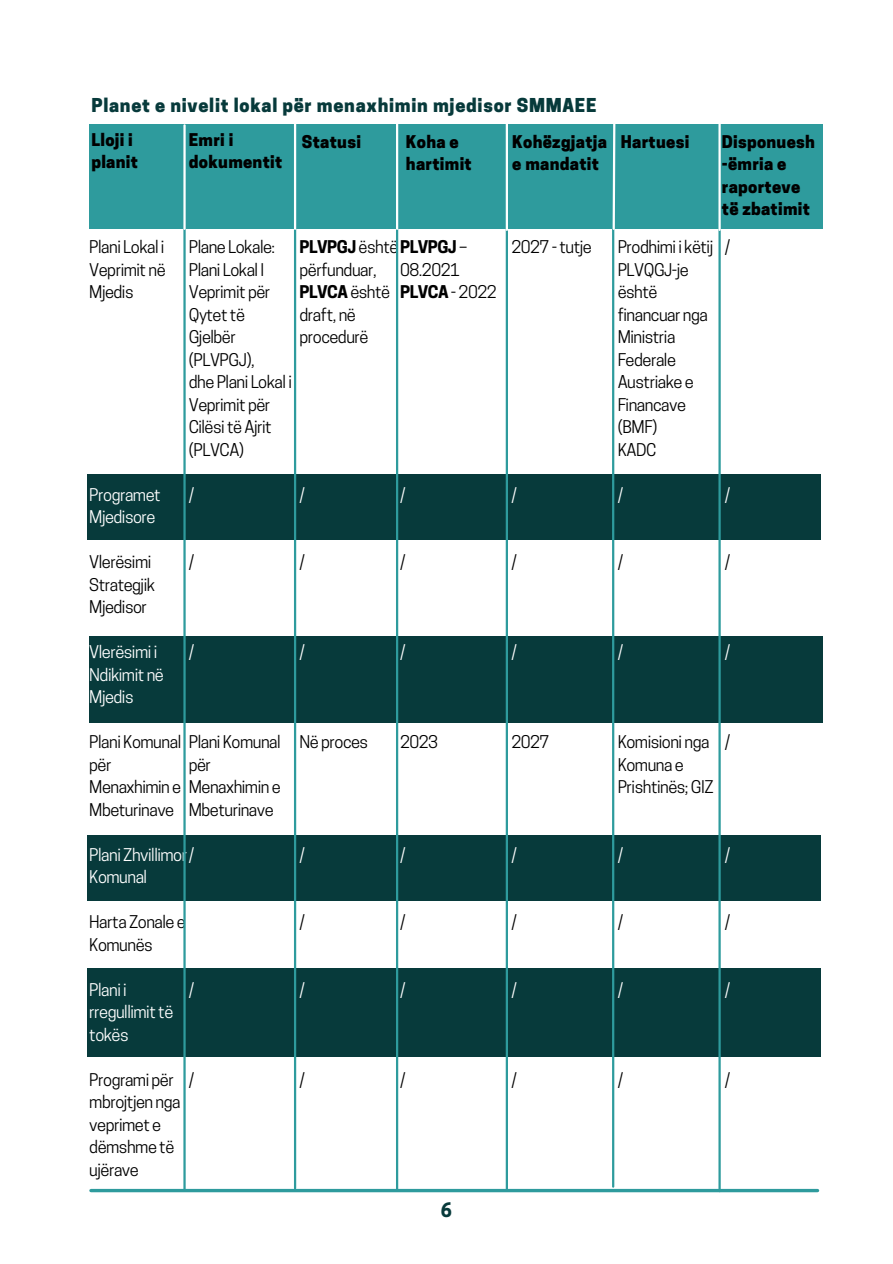
<style>
.page{position:relative;width:893px;height:1264px;background:#fff}
.page>*{position:absolute;margin:0;border:0;box-sizing:border-box;transform-origin:0 0}
.t1{font:700 18.75px "Cooper Hewitt";color:#073a3b}
.t2{font:800 18px "Cooper Hewitt";letter-spacing:.04em;color:#073a3b}
.t3{font:16.5px/22.5px "Cooper Hewitt";letter-spacing:-.03em;color:#000}
.t4{font:16.5px/22.5px "Cooper Hewitt";letter-spacing:-.03em;color:#fff}
.t5{font:800 16.5px/22.5px "Cooper Hewitt";letter-spacing:.015em;color:#000}
.t6{font:700 16.5px "Cooper Hewitt";letter-spacing:-.03em;color:#000}
.s1{font-weight:700}
.s2{font-weight:400}
</style>
<div class="page">
<svg style="left:91px;top:1188px;width:726px;height:4px;background:#5cb0b2"></svg>
<div style="left:89px;top:124px;width:733px;height:105px;background:#2e9b9d"></div>
<div style="left:87px;top:474px;width:733px;height:65px;background:#073a3b"></div>
<div style="left:87px;top:968px;width:733px;height:89px;background:#073a3b"></div>
<div style="left:89px;top:636px;width:733px;height:87px;background:#073a3b"></div>
<div style="left:87px;top:835px;width:733px;height:66px;background:#073a3b"></div>
<hr style="left:183px;top:182px;width:3px;height:1008px;background:#2e9b9d">
<hr style="left:294px;top:183px;width:2px;height:1005px;background:#2e9b9d">
<hr style="left:396px;top:185px;width:2px;height:1004px;background:#2e9b9d">
<hr style="left:505px;top:188px;width:3px;height:1000px;background:#2e9b9d">
<hr style="left:612px;top:188px;width:2px;height:998px;background:#2e9b9d">
<hr style="left:505px;top:118px;width:3px;height:112px;background:#fff">
<hr style="left:396px;top:118px;width:2px;height:111px;background:#fff">
<hr style="left:294px;top:119px;width:2px;height:110px;background:#fff">
<hr style="left:183px;top:125px;width:3px;height:104px;background:#fff">
<svg style="left:612px;top:124px;width:4px;height:107px"></svg>
<hr style="left:718px;top:192px;width:2px;height:999px;background:#2e9b9d">
<hr style="left:718px;top:120px;width:2px;height:110px;background:#fff">
<p class="t2" style="left:91px;top:98px;width:506px">Planet e nivelit lokal për menaxhimin mjedisor SMMAEE</p>
<p class="t5" style="left:91px;top:131px;width:48px">Lloji i planit</p>
<p class="t5" style="left:189px;top:131px;width:95px">Emri i dokumentit</p>
<p class="t5" style="left:302px;top:132px;width:61px">Statusi</p>
<p class="t5" style="left:406px;top:132px;width:67px">Koha e hartimit</p>
<p class="t5" style="left:512px;top:132px;width:96px">Kohëzgjatja e mandatit</p>
<p class="t5" style="left:620px;top:132px;width:70px">Hartuesi</p>
<p class="t5" style="left:721px;top:132px;width:95px">Disponuesh -ëmria e raporteve të zbatimit</p>
<p class="t3" style="left:89px;top:238px;width:78px;text-align:justify">Plani Lokal i Veprimit në Mjedis</p>
<p class="t3" style="left:189px;top:238px;width:88px">Plane Lokale:</p>
<p class="t3" style="left:189px;top:260px;width:83px">Plani Lokal I<br>Veprimit për<br>Qytet të<br>Gjelbër (PLVPGJ),</p>
<p class="t3" style="left:189px;top:373px;width:105px">dhe Plani Lokal i<br>Veprimit për<br>Cilësi të Ajrit (PLVCA)</p>
<p class="t4" style="left:189px;top:485px;width:7px">/</p>
<p class="t4" style="left:89px;top:485px;width:73px">Programet<br>Mjedisore</p>
<p class="t3" style="left:89px;top:553px;width:67px">Vlerësimi<br>Strategjik<br>Mjedisor</p>
<p class="t4" style="left:89px;top:643px;width:76px">Vlerësimi i<br>Ndikimit në<br>Mjedis</p>
<p class="t3" style="left:89px;top:733px;width:93px">Plani Komunal për<br>Menaxhimin e<br>Mbeturinave</p>
<p class="t4" style="left:89px;top:845px;width:106px">Plani Zhvillimor/<br>Komunal</p>
<p class="t3" style="left:89px;top:912px;width:98px">Harta Zonale e<br>Komunës</p>
<p class="t4" style="left:89px;top:980px;width:85px">Plani i rregullimit të tokës</p>
<p class="t3" style="left:89px;top:1070px;width:93px">Programi për mbrojtjen nga veprimet e dëmshme të ujërave</p>
<p class="t3" style="left:189px;top:553px;width:7px">/</p>
<p class="t4" style="left:189px;top:643px;width:7px">/</p>
<p class="t3" style="left:189px;top:733px;width:93px">Plani Komunal për<br>Menaxhimin e<br>Mbeturinave</p>
<p class="t4" style="left:189px;top:980px;width:7px">/</p>
<p class="t3" style="left:189px;top:1070px;width:7px">/</p>
<p class="t3" style="left:299px;top:238px;width:169px"><span class="s1">PLVPGJ</span> është<span class="s1">PLVPGJ</span> – përfunduar,</p>
<p class="t3" style="left:299px;top:283px;width:92px"><span class="s1">PLVCA</span> është draft, në procedurë</p>
<p class="t3" style="left:400px;top:260px;width:61px">08.2021</p>
<p class="t6" style="left:400px;top:286px;width:98px">PLVCA <span class="s2">- 2022</span></p>
<p class="t4" style="left:299px;top:485px;width:7px">/</p>
<p class="t4" style="left:400px;top:485px;width:7px">/</p>
<p class="t3" style="left:299px;top:553px;width:7px">/</p>
<p class="t3" style="left:400px;top:553px;width:7px">/</p>
<p class="t4" style="left:299px;top:643px;width:7px">/</p>
<p class="t4" style="left:400px;top:643px;width:7px">/</p>
<p class="t3" style="left:299px;top:733px;width:70px">Në proces</p>
<p class="t3" style="left:400px;top:733px;width:40px">2023</p>
<p class="t4" style="left:299px;top:845px;width:7px">/</p>
<p class="t4" style="left:400px;top:845px;width:7px">/</p>
<p class="t3" style="left:299px;top:912px;width:7px">/</p>
<p class="t3" style="left:400px;top:912px;width:7px">/</p>
<p class="t4" style="left:299px;top:980px;width:7px">/</p>
<p class="t4" style="left:400px;top:980px;width:7px">/</p>
<p class="t3" style="left:299px;top:1070px;width:7px">/</p>
<p class="t3" style="left:400px;top:1070px;width:7px">/</p>
<p class="t3" style="left:511px;top:238px;width:82px">2027 - tutje</p>
<p class="t4" style="left:511px;top:485px;width:7px">/</p>
<p class="t3" style="left:511px;top:553px;width:7px">/</p>
<p class="t4" style="left:511px;top:643px;width:7px">/</p>
<p class="t3" style="left:511px;top:733px;width:40px">2027</p>
<p class="t4" style="left:511px;top:845px;width:7px">/</p>
<p class="t3" style="left:511px;top:912px;width:7px">/</p>
<p class="t4" style="left:511px;top:980px;width:7px">/</p>
<p class="t3" style="left:511px;top:1070px;width:7px">/</p>
<p class="t3" style="left:617px;top:238px;width:97px">Prodhimi i këtij<br>PLVQGJ-je është financuar nga<br>Ministria<br>Federale<br>Austriake e<br>Financave (BMF)</p>
<p class="t3" style="left:617px;top:440px;width:40px">KADC</p>
<p class="t4" style="left:617px;top:485px;width:7px">/</p>
<p class="t3" style="left:724px;top:238px;width:7px">/</p>
<p class="t4" style="left:724px;top:485px;width:7px">/</p>
<p class="t3" style="left:617px;top:553px;width:7px">/</p>
<p class="t3" style="left:724px;top:553px;width:7px">/</p>
<p class="t4" style="left:617px;top:643px;width:7px">/</p>
<p class="t4" style="left:724px;top:643px;width:7px">/</p>
<p class="t3" style="left:617px;top:733px;width:97px">Komisioni nga<br>Komuna e<br>Prishtinës; GIZ</p>
<p class="t3" style="left:724px;top:733px;width:7px">/</p>
<p class="t4" style="left:617px;top:845px;width:7px">/</p>
<p class="t4" style="left:724px;top:845px;width:7px">/</p>
<p class="t3" style="left:617px;top:912px;width:7px">/</p>
<p class="t3" style="left:724px;top:912px;width:7px">/</p>
<p class="t4" style="left:617px;top:980px;width:7px">/</p>
<p class="t4" style="left:724px;top:980px;width:7px">/</p>
<p class="t3" style="left:617px;top:1070px;width:7px">/</p>
<p class="t3" style="left:724px;top:1070px;width:7px">/</p>
<p class="t1" style="left:440px;top:1202px;width:13px">6</p>
</div>
